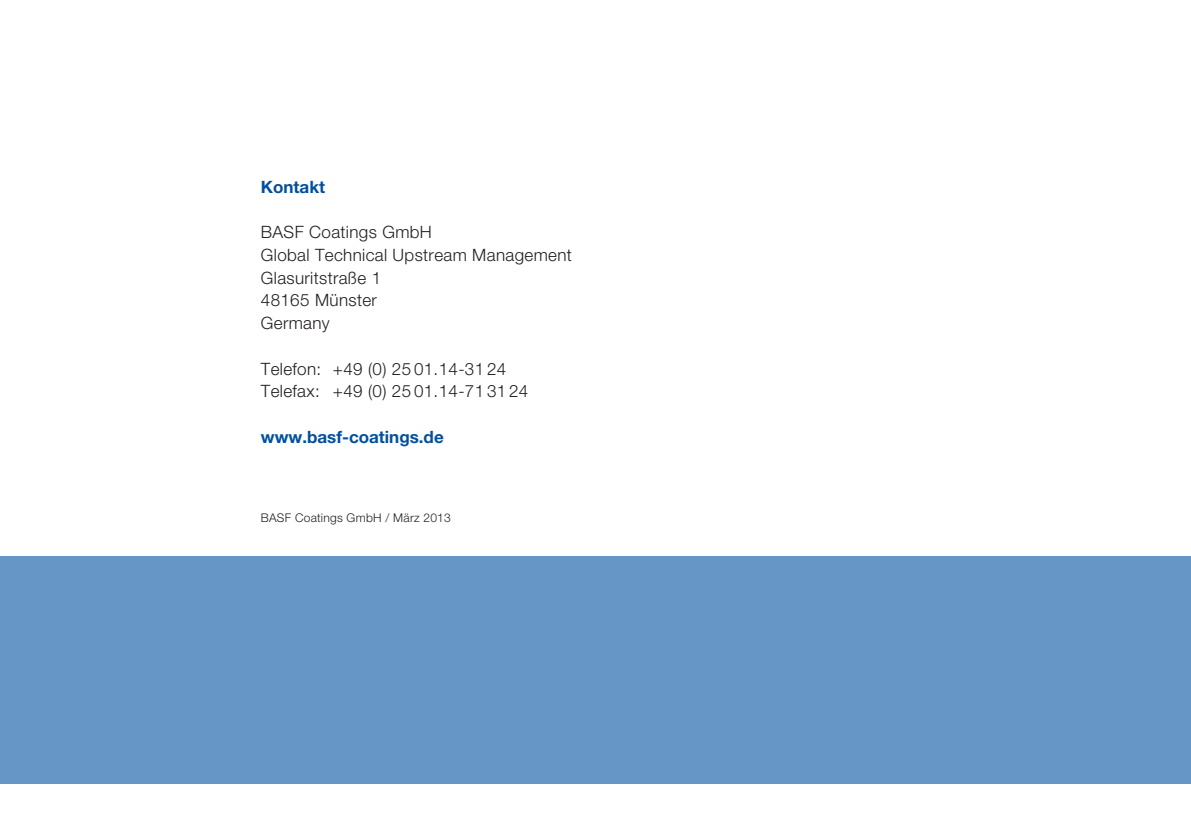
<style>
.page{position:relative;width:1191px;height:840px;background:#fff}
.page>*{position:absolute;margin:0;border:0;box-sizing:border-box;transform-origin:0 0}
.Fließtext{font:300 17px "Helvetica Neue LT";letter-spacing:.02em;color:#231f20}
.Kolumnentitel{font:700 17px "Helvetica Neue LT";color:#01509f}
.Fließtext-2{font:300 12px "Helvetica Neue LT";letter-spacing:.02em;color:#231f20}
</style>
<div class="page">
<hr style="left:1190px;top:0;width:1px;height:839px;background:#01509f">
<div style="left:0;top:556px;width:1191px;height:226px;background:#6696c5"></div>
<p class="Kolumnentitel" style="left:261px;top:176px;width:66px">Kontakt</p>
<p class="Fließtext" style="left:261px;top:222px;width:173px">BASF Coatings GmbH</p>
<p class="Fließtext" style="left:261px;top:244px;width:312px">Global Technical Upstream Management</p>
<p class="Fließtext" style="left:261px;top:267px;width:122px">Glasuritstraße 1</p>
<p class="Fließtext" style="left:261px;top:290px;width:118px">48165 Münster</p>
<p class="Fließtext" style="left:261px;top:312px;width:70px">Germany</p>
<p class="Fließtext" style="left:261px;top:358px;width:247px">Telefon: +49 (0) 25 01.14-31 24</p>
<p class="Fließtext" style="left:261px;top:380px;width:269px">Telefax: +49 (0) 25 01.14-71 31 24</p>
<p class="Kolumnentitel" style="left:261px;top:426px;width:184px">www.basf-coatings.de</p>
<p class="Fließtext-2" style="left:261px;top:510px;width:191px">BASF Coatings GmbH / März 2013</p>
</div>
